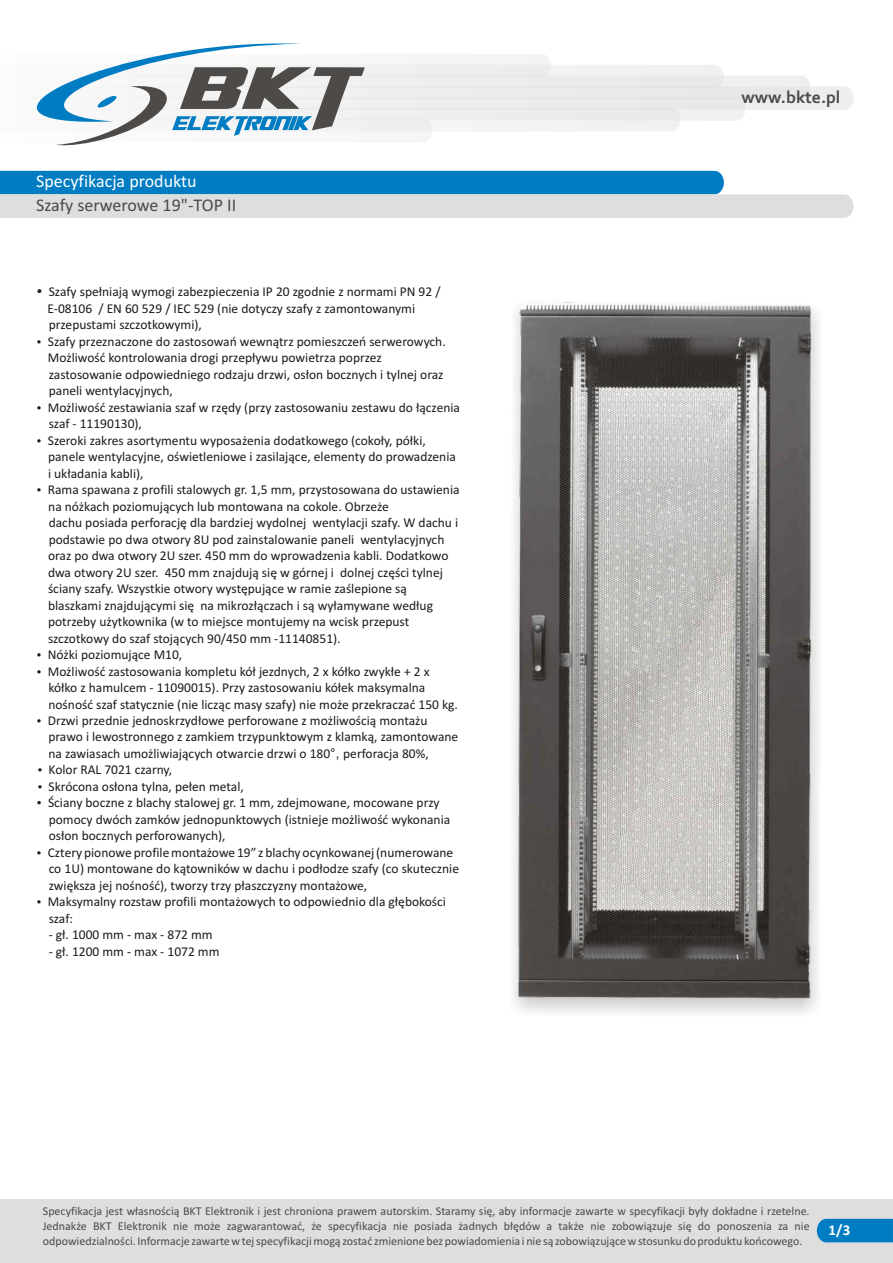
<style>
.page{position:relative;width:893px;height:1263px;background:#fff}
.page>*{position:absolute;margin:0;border:0;box-sizing:border-box;transform-origin:0 0}
.t1{font:18px "Calibri";color:#4d4a47}
.t2{font:18px "Calibri";color:#fff}
.t3{font:700 17.7px "Corbel";color:#4d4a47}
.t4{font:700 15px "Calibri";color:#fff}
.t5{font:13.5px/16.5px "Calibri";color:#1f1a17}
.t6{font:12px/14.7px "Calibri";color:#4d4a47;text-align:justify}
.t7{font:12px "Wingdings";color:#1f1a17}
.t8{font:11.55px "Wingdings";color:#1f1a17}
.s1{font-family:"Arial"}
</style>
<div class="page">
<svg style="left:36px;top:43px;width:817px;height:103px"></svg>
<div style="left:0;top:1199px;width:893px;height:64px;background:#dedede"></div>
<svg style="left:0;top:171px;width:853px;height:47px;background:#84b8d5"></svg>
<div style="left:817px;top:1219px;width:76px;height:23px;background:#007dc2"></div>
<div style="left:507px;top:300px;width:317px;height:722px;background:#1f1a17;opacity:.24"></div>
<img style="left:516px;top:302px;width:296px;height:700px">
<h1 class="t2" style="left:36px;top:174px;width:162px">Specyfikacja produktu</h1>
<h1 class="t1" style="left:36px;top:198px;width:202px">Szafy serwerowe 19"-TOP II</h1>
<p class="t5" style="left:47px;top:285px;width:395px;text-indent:-11px">•Szafy spełniają wymogi zabezpieczenia IP 20 zgodnie z normami PN 92 /<br>E-08106 / EN 60 529 / IEC 529 (nie dotyczy szafy z zamontowanymi</p>
<p class="t8" style="left:37px;top:337px;width:36px">•</p>
<p class="t5" style="left:48px;top:318px;width:399px">przepustami szczotkowymi),<br>Szafy przeznaczone do zastosowań wewnątrz pomieszczeń serwerowych.<br>Możliwość kontrolowania drogi przepływu powietrza poprzez zastosowanie odpowiedniego rodzaju drzwi, osłon bocznych i tylnej oraz</p>
<p class="t8" style="left:37px;top:403px;width:36px">•</p>
<p class="t5" style="left:48px;top:384px;width:414px">paneli wentylacyjnych,<br>Możliwość zestawiania szaf w rzędy (przy zastosowaniu zestawu do łączenia szaf - 11190130),</p>
<p class="t8" style="left:37px;top:436px;width:36px">•</p>
<p class="t5" style="left:48px;top:433px;width:410px">Szeroki zakres asortymentu wyposażenia dodatkowego (cokoły, półki, panele wentylacyjne, oświetleniowe i zasilające, elementy do prowadzenia</p>
<p class="t8" style="left:37px;top:485px;width:36px">•</p>
<p class="t5" style="left:48px;top:466px;width:413px">i układania kabli),<br>Rama spawana z profili stalowych gr. 1,5 mm, przystosowana do ustawienia na nóżkach poziomujących lub montowana na cokole. Obrzeże<br>dachu posiada perforację dla bardziej wydolnej wentylacji szafy. W dachu i podstawie po dwa otwory 8U pod zainstalowanie paneli wentylacyjnych oraz po dwa otwory 2U szer. 450 mm do wprowadzenia kabli. Dodatkowo dwa otwory 2U szer. 450 mm znajdują się w górnej i dolnej części tylnej ściany szafy. Wszystkie otwory występujące w ramie zaślepione są blaszkami znajdującymi się na mikrozłączach i są wyłamywane według potrzeby użytkownika (w to miejsce montujemy na wcisk przepust</p>
<p class="t5" style="left:48px;top:631px;width:294px">szczotkowy do szaf stojących 90/450 mm -11140851).</p>
<p class="t8" style="left:37px;top:650px;width:36px">•</p>
<p class="t8" style="left:37px;top:667px;width:36px">•</p>
<p class="t8" style="left:37px;top:716px;width:36px">•</p>
<p class="t5" style="left:48px;top:647px;width:383px">Nóżki poziomujące M10,<br>Możliwość zastosowania kompletu kół jezdnych, 2 x kółko zwykłe + 2 x kółko z hamulcem - 11090015). Przy zastosowaniu kółek maksymalna</p>
<p class="t5" style="left:48px;top:697px;width:412px">nośność szaf statycznie (nie licząc masy szafy) nie może przekraczać 150 kg.<br>Drzwi przednie jednoskrzydłowe perforowane z możliwością montażu prawo i lewostronnego z zamkiem trzypunktowym z klamką, zamontowane</p>
<p class="t5" style="left:48px;top:746px;width:382px">na zawiasach umożliwiających otwarcie drzwi o 180<span class="s1">°,</span> perforacja 80%,</p>
<p class="t8" style="left:37px;top:765px;width:36px">•</p>
<p class="t5" style="left:49px;top:763px;width:125px">Kolor RAL 7021 czarny,</p>
<p class="t5" style="left:48px;top:779px;width:404px">Skrócona osłona tylna, pełen metal,<br>Ściany boczne z blachy stalowej gr. 1 mm, zdejmowane, mocowane przy pomocy dwóch zamków jednopunktowych (istnieje możliwość wykonania</p>
<p class="t8" style="left:37px;top:782px;width:36px">•</p>
<p class="t7" style="left:37px;top:798px;width:37px">•</p>
<p class="t5" style="left:48px;top:829px;width:413px">osłon bocznych perforowanych),<br>Cztery pionowe profile montażowe 19” z blachy ocynkowanej (numerowane co 1U) montowane do kątowników w dachu i podłodze szafy (co skutecznie</p>
<p class="t8" style="left:37px;top:848px;width:36px">•</p>
<p class="t8" style="left:37px;top:897px;width:36px">•</p>
<p class="t5" style="left:48px;top:878px;width:400px">zwiększa jej nośność), tworzy trzy płaszczyzny montażowe,<br>Maksymalny rozstaw profili montażowych to odpowiednio dla głębokości szaf:</p>
<p class="t5" style="left:49px;top:927px;width:165px">- gł. 1000 mm - max - 872 mm</p>
<p class="t5" style="left:49px;top:944px;width:172px">- gł. 1200 mm - max - 1072 mm</p>
<h2 class="t3" style="left:742px;top:90px;width:100px">www.bkte.pl</h2>
<p class="t6" style="left:43px;top:1205px;width:768px">Specyfikacja jest własnością BKT Elektronik i jest chroniona prawem autorskim. Staramy się, aby informacje zawarte w specyfikacji były dokładne i rzetelne.<br>Jednakże BKT Elektronik nie może zagwarantować, że specyfikacja nie posiada żadnych błędów a także nie zobowiązuje się do ponoszenia za nie odpowiedzialności. Informacje zawarte w tej specyfikacji mogą zostać zmienione bez powiadomienia i nie są zobowiązujące w stosunku do produktu końcowego.</p>
<p class="t4" style="left:829px;top:1224px;width:23px">1/3</p>
</div>
